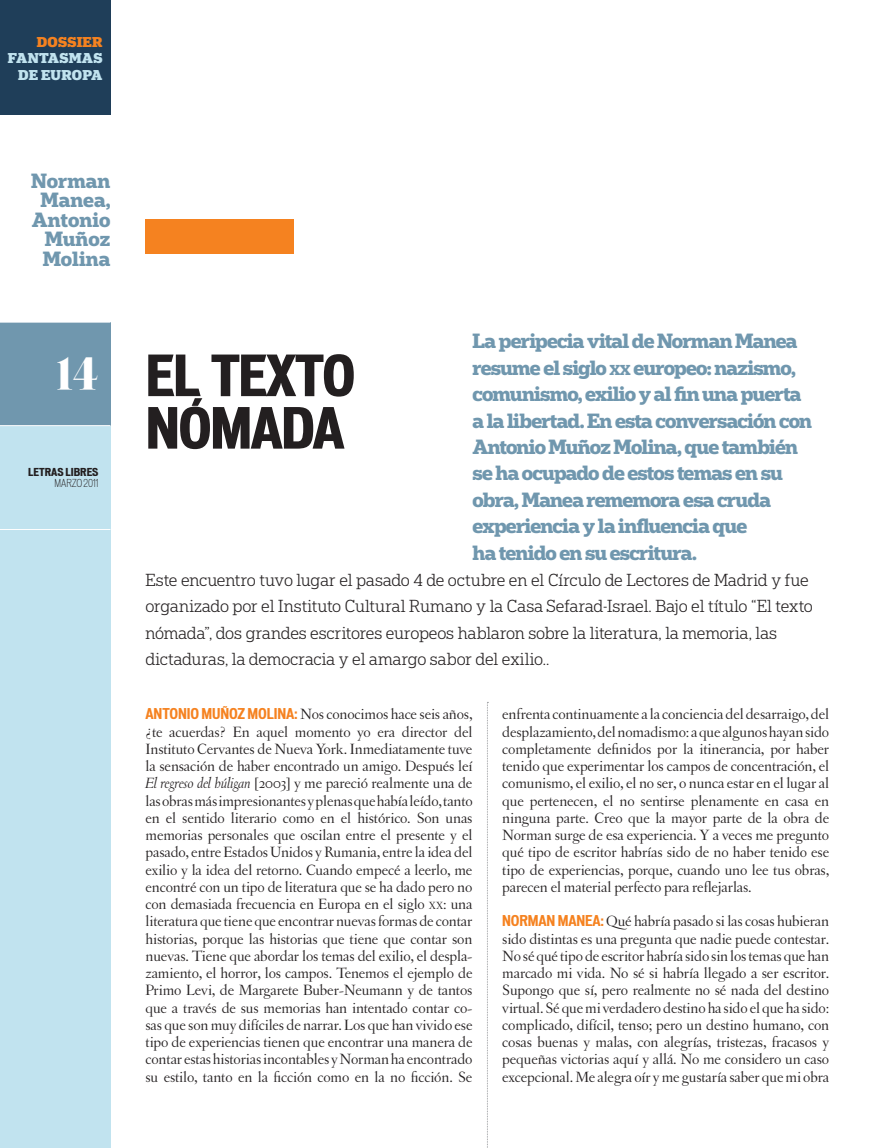
<style>
.page{position:relative;width:893px;height:1148px;background:#fff}
.page>*{position:absolute;margin:0;border:0;box-sizing:border-box;transform-origin:0 0}
.t1{font:700 expanded 54px/52.5px "Vonnes";letter-spacing:-.03em;color:#231f20}
.t2{font:39px "Eloquent JF";color:#fff}
.t3{font:700 19.5px/26.4px "Popular";letter-spacing:-.04em;color:#7097ae}
.t4{font:700 19.5px/19.5px "Popular";color:#7097ae;text-align:right}
.t5{font:300 16.5px/26.4px "Popular";letter-spacing:-.005em;color:#231f20}
.t6{font:15.75px/17.2px "Letras Oldstyle";letter-spacing:-.01em;color:#231f20;text-align:justify}
.t7{font:900 13.5px/16.2px "Popular";letter-spacing:.02em;color:#c1e3ef;text-align:right}
.t8{font:900 13.5px "Popular";letter-spacing:.02em;color:#f58220}
.t9{font:700 expanded 10.5px "Vonnes";color:#231f20}
.t10{font:300 condensed 10.5px "Vonnes";color:#231f20}
.s1{font-size:13.65px}
.s2{font-family:"Vonnes";font-weight:700;font-stretch:condensed;font-size:14.25px;color:#f58220}
.s3{font-style:italic}
.s4{font-size:10.95px}
</style>
<div class="page">
<div style="left:0;top:0;width:110px;height:115px;background:#1f3e59"></div>
<div style="left:0;top:322px;width:110px;height:104px;background:#7097ae"></div>
<svg style="left:487px;top:702px;width:1px;height:446px"></svg>
<div style="left:0;top:426px;width:110px;height:722px;background:#c1e3ef"></div>
<hr style="left:0;top:322px;width:110px;height:1px;background:#fff">
<div style="left:146px;top:219px;width:148px;height:34px;background:#f58220"></div>
<hr style="left:0;top:425px;width:110px;height:1px;background:#fff">
<hr style="left:0;top:529px;width:110px;height:1px;background:#fff">
<p class="t8" style="left:37px;top:33px;width:67px">DOSSIER</p>
<p class="t7" style="left:8px;top:50px;width:96px">FANTASMAS<br>DE EUROPA</p>
<p class="t4" style="left:31px;top:170px;width:81px">Norman<br>Manea,<br>Antonio<br>Muñoz<br>Molina</p>
<h2 class="t2" style="left:56px;top:348px;width:44px">14</h2>
<p class="t9" style="left:28px;top:466px;width:72px">LETRAS LIBRES</p>
<p class="t10" style="left:55px;top:477px;width:45px">MARZO 2011</p>
<p class="t3" style="left:472px;top:327px;width:341px">La peripecia vital de Norman Manea resume el siglo <span class="s1">xx</span> europeo: nazismo, comunismo, exilio y al fin una puerta a la libertad. En esta conversación con Antonio Muñoz Molina, que también se ha ocupado de estos temas en su obra, Manea rememora esa cruda experiencia y la influencia que<br>ha tenido en su escritura.</p>
<p class="t5" style="left:146px;top:566px;width:669px">Este encuentro tuvo lugar el pasado 4 de octubre en el Círculo de Lectores de Madrid y fue organizado por el Instituto Cultural Rumano y la Casa Sefarad-Israel. Bajo el título “El texto nómada”, dos grandes escritores europeos hablaron sobre la literatura, la memoria, las dictaduras, la democracia y el amargo sabor del exilio..</p>
<h1 class="t1" style="left:146px;top:349px;width:212px">EL TEXTO<br>NÓMADA</h1>
<p class="t6" style="left:146px;top:706px;width:329px"><span class="s2">ANTONIO MUÑOZ MOLINA:</span> Nos conocimos hace seis años, ¿te acuerdas? En aquel momento yo era director del Instituto Cervantes de Nueva York. Inmediatamente tuve la sensación de haber encontrado un amigo. Después leí <span class="s3">El regreso del húligan</span> [2003] y me pareció realmente una de las obras más impresionantes y plenas que había leído, tanto en el sentido literario como en el histórico. Son unas memorias personales que oscilan entre el presente y el pasado, entre Estados Unidos y Rumania, entre la idea del exilio y la idea del retorno. Cuando empecé a leerlo, me encontré con un tipo de literatura que se ha dado pero no con demasiada frecuencia en Europa en el siglo <span class="s4">xx</span>: una literatura que tiene que encontrar nuevas formas de contar historias, porque las historias que tiene que contar son nuevas. Tiene que abordar los temas del exilio, el despla&shy;zamiento, el horror, los campos. Tenemos el ejemplo de Primo Levi, de Margarete Buber-Neumann y de tantos que a través de sus memorias han intentado contar co&shy;sas que son muy difíciles de narrar. Los que han vivido ese tipo de experiencias tienen que encontrar una manera de contar estas historias incontables y Norman ha encontrado su estilo, tanto en la ficción como en la no ficción. Se</p>
<p class="t6" style="left:502px;top:706px;width:328px">enfrenta continuamente a la conciencia del desarraigo, del desplazamiento, del nomadismo: a que algunos hayan sido completamente definidos por la itinerancia, por haber tenido que experimentar los campos de concentración, el comunismo, el exilio, el no ser, o nunca estar en el lugar al que pertenecen, el no sentirse plenamente en casa en ninguna parte. Creo que la mayor parte de la obra de Norman surge de esa experiencia. Y a veces me pregunto qué tipo de escritor habrías sido de no haber tenido ese tipo de experiencias, porque, cuando uno lee tus obras, parecen el material perfecto para reflejarlas.</p>
<p class="t6" style="left:502px;top:913px;width:328px"><span class="s2">NORMAN MANEA:</span>Qué habría pasado si las cosas hubieran sido distintas es una pregunta que nadie puede contestar.<br>No sé qué tipo de escritor habría sido sin los temas que han marcado mi vida. No sé si habría llegado a ser escritor.<br>Supongo que sí, pero realmente no sé nada del destino virtual. Sé que mi verdadero destino ha sido el que ha sido: complicado, difícil, tenso; pero un destino humano, con cosas buenas y malas, con alegrías, tristezas, fracasos y pequeñas victorias aquí y allá. No me considero un caso excepcional. Me alegra oír y me gustaría saber que mi obra</p>
</div>
